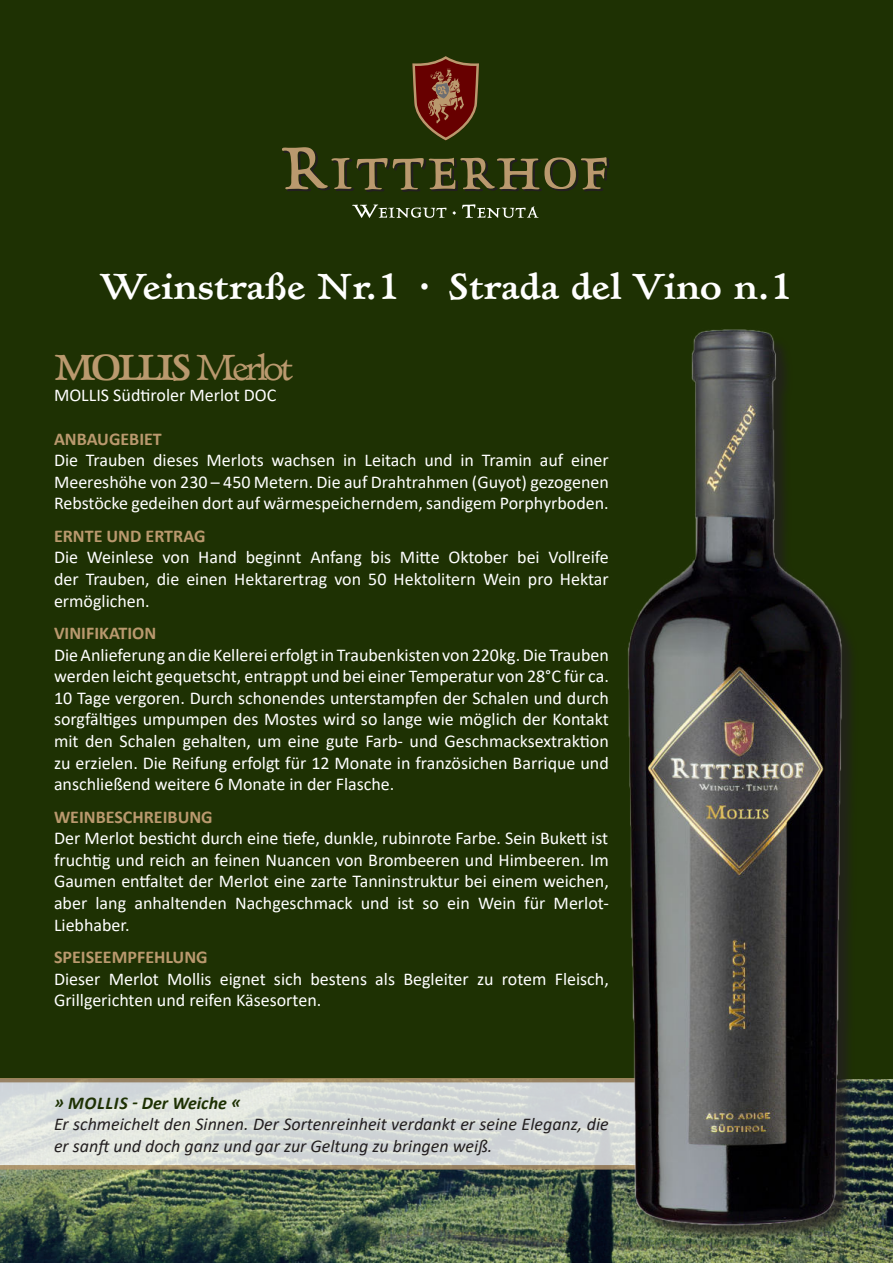
<style>
.page{position:relative;width:893px;height:1263px;background:#1e3103}
.page>*{position:absolute;margin:0;border:0;box-sizing:border-box;transform-origin:0 0}
.t1{font:700 37.5px/80.8px "Hadriano";color:#fff}
.t2{font:18px/21.6px "Calibri";color:#fff;text-align:justify}
.t3{font:italic 18px/21.6px "Calibri";color:#231f20}
.t4{font:700 18px "Calibri";color:#ba996e}
.t5{font:italic 700 18px "Calibri";color:#1e3103}
.s1{color:#ba996e}
.s2{font-weight:300;color:#ba996e}
</style>
<div class="page">
<svg style="left:282px;top:147px;width:327px;height:71px"></svg>
<svg style="left:412px;top:56px;width:67px;height:84px"></svg>
<img style="left:0;top:1080px;width:893px;height:183px">
<svg style="left:0;top:1078px;width:618px;height:91px;background:#d3d5cf"></svg>
<div style="left:631px;top:333px;width:228px;height:909px;background:#231f20;opacity:.75"></div>
<img style="left:618px;top:329px;width:233px;height:905px">
<h1 class="t1" style="left:54px;top:246px;width:741px;text-indent:46px">Weinstraße Nr.1 · Strada del Vino n.1<br><span class="s1">MOLLIS</span> <span class="s2">Merlot</span></h1>
<p class="t2" style="left:54px;top:384px;width:224px">MOLLIS Südtiroler Merlot DOC</p>
<p class="t4" style="left:54px;top:428px;width:109px">ANBAUGEBIET</p>
<p class="t2" style="left:54px;top:449px;width:556px">Die Trauben dieses Merlots wachsen in Leitach und in Tramin auf einer Meereshöhe von 230 – 450 Metern. Die auf Drahtrahmen (Guyot) gezogenen Rebstöcke gedeihen dort auf wärmespeicherndem, sandigem Porphyrboden.</p>
<p class="t4" style="left:54px;top:525px;width:153px">ERNTE UND ERTRAG</p>
<p class="t2" style="left:54px;top:546px;width:556px">Die Weinlese von Hand beginnt Anfang bis Mitte Oktober bei Vollreife der Trauben, die einen Hektarertrag von 50 Hektolitern Wein pro Hektar ermöglichen.</p>
<p class="t4" style="left:54px;top:622px;width:104px">VINIFIKATION</p>
<p class="t2" style="left:54px;top:643px;width:556px">Die Anlieferung an die Kellerei erfolgt in Traubenkisten von 220kg. Die Trauben werden leicht gequetscht, entrappt und bei einer Temperatur von 28°C für ca.<br>10 Tage vergoren. Durch schonendes unterstampfen der Schalen und durch sorgfältiges umpumpen des Mostes wird so lange wie möglich der Kontakt mit den Schalen gehalten, um eine gute Farb- und Geschmacksextraktion zu erzielen. Die Reifung erfolgt für 12 Monate in französichen Barrique und anschließend weitere 6 Monate in der Flasche.</p>
<p class="t4" style="left:54px;top:806px;width:160px">WEINBESCHREIBUNG</p>
<p class="t2" style="left:54px;top:827px;width:556px">Der Merlot besticht durch eine tiefe, dunkle, rubinrote Farbe. Sein Bukett ist fruchtig und reich an feinen Nuancen von Brombeeren und Himbeeren. Im Gaumen entfaltet der Merlot eine zarte Tanninstruktur bei einem weichen, aber lang anhaltenden Nachgeschmack und ist so ein Wein für Merlot-Liebhaber.</p>
<p class="t4" style="left:54px;top:946px;width:155px">SPEISEEMPFEHLUNG</p>
<p class="t2" style="left:54px;top:967px;width:556px">Dieser Merlot Mollis eignet sich bestens als Begleiter zu rotem Fleisch,<br>Grillgerichten und reifen Käsesorten.</p>
<p class="t5" style="left:54px;top:1090px;width:188px">» MOLLIS - Der Weiche «</p>
<p class="t3" style="left:54px;top:1115px;width:556px">Er schmeichelt den Sinnen. Der Sortenreinheit verdankt er seine Eleganz, die er sanft und doch ganz und gar zur Geltung zu bringen weiß.</p>
</div>
